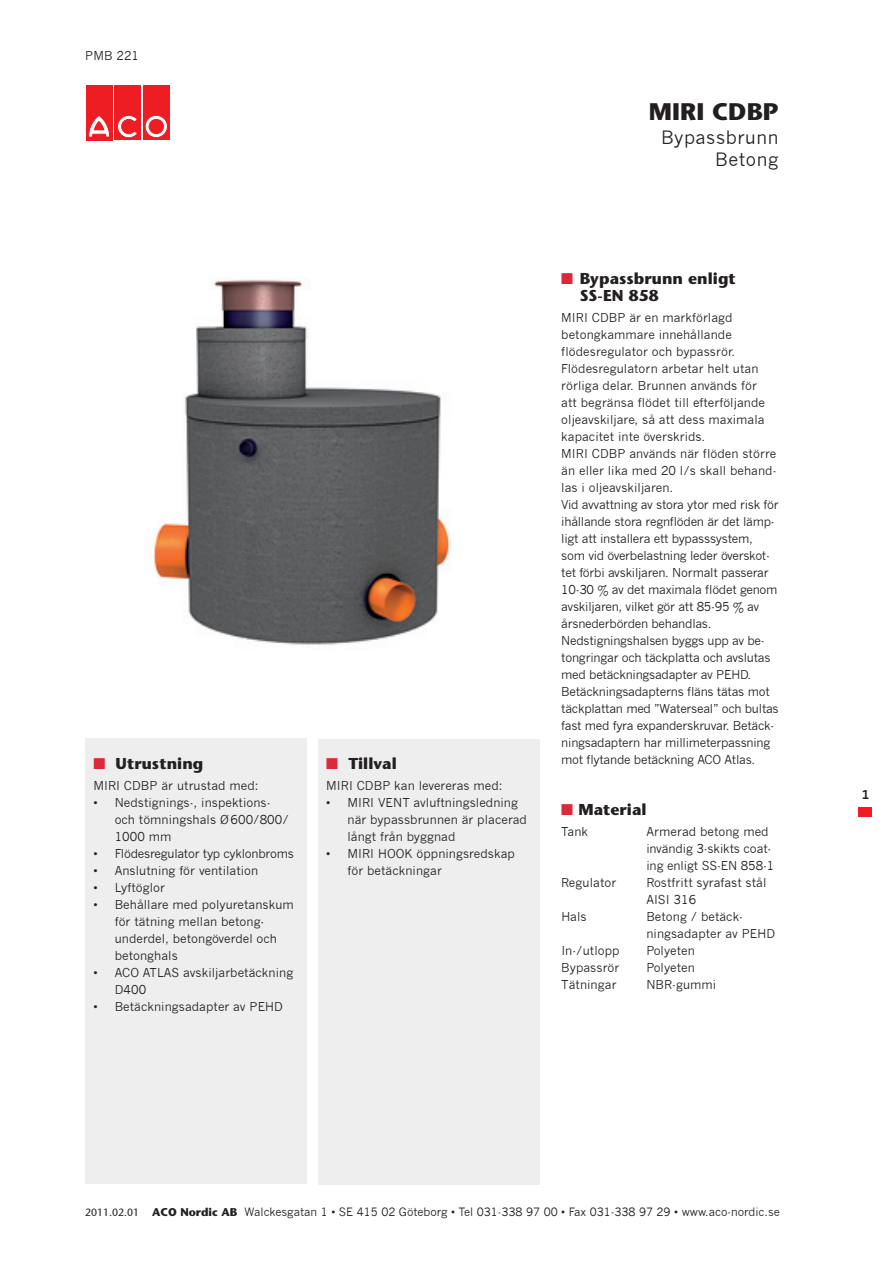
<style>
.page{position:relative;width:893px;height:1263px;background:#fff}
.page>*{position:absolute;margin:0;border:0;box-sizing:border-box;transform-origin:0 0}
.t1{font:700 24px "Stone Sans";letter-spacing:.005em;color:#231f20}
.t2{font:18px/21.6px "News Gothic";letter-spacing:.03em;color:#231f20;text-align:right}
.t3{font:700 15.75px/17px "Stone Sans";letter-spacing:.005em;color:#231f20}
.t4{font:12px/17px "News Gothic";letter-spacing:-.02em;color:#231f20}
.t5{font:12px/17px "News Gothic";letter-spacing:.005em;color:#231f20}
.t6{font:700 12px "News Gothic";color:#231f20}
.t7{font:11.25px "News Gothic";color:#231f20}
.t8{font:10.5px "Stone Sans";color:#231f20}
.s1{color:#dd283a}
.s2{font-family:"Stone Sans";font-weight:700}
</style>
<div class="page">
<svg style="left:859px;top:807px;width:13px;height:9px"></svg>
<div style="left:319px;top:739px;width:221px;height:446px;background:#eeeeef"></div>
<div style="left:85px;top:738px;width:221px;height:446px;background:#eeeeef"></div>
<div style="left:86px;top:85px;width:26px;height:55px;background:#ee1d23"></div>
<svg style="left:89px;top:116px;width:21px;height:21px"></svg>
<div style="left:114px;top:85px;width:27px;height:55px;background:#ee1d23"></div>
<svg style="left:117px;top:115px;width:20px;height:23px"></svg>
<div style="left:143px;top:85px;width:26px;height:55px;background:#ee1d23"></div>
<svg style="left:145px;top:115px;width:22px;height:23px"></svg>
<div style="left:145px;top:115px;width:23px;height:23px;border:1px solid #ee1d23;border-radius:50%"></div>
<div style="left:149px;top:119px;width:14px;height:15px;background:#ee1d23;border-radius:50%"></div>
<div style="left:149px;top:119px;width:14px;height:15px;border:1px solid #ee1d23;border-radius:50%"></div>
<img style="left:153px;top:279px;width:297px;height:366px">
<p class="t5" style="left:85px;top:47px;width:55px">PMB 221</p>
<h1 class="t1" style="left:649px;top:98px;width:131px">MIRI CDBP</h1>
<h2 class="t2" style="left:661px;top:127px;width:119px">Bypassbrunn<br>Betong</h2>
<h3 class="t3" style="left:93px;top:755px;width:111px"><span class="s1">■</span> Utrustning</h3>
<p class="t5" style="left:93px;top:777px;width:167px">MIRI CDBP är utrustad med:</p>
<p class="t5" style="left:115px;top:794px;width:176px;text-indent:-21px">• Nedstignings-, inspektions&shy;och tömningshals Ø 600/800/<br>1000 mm</p>
<p class="t4" style="left:93px;top:845px;width:202px">• Flödesregulator typ cyklonbroms</p>
<p class="t5" style="left:93px;top:862px;width:166px">• Anslutning för ventilation</p>
<p class="t5" style="left:93px;top:879px;width:73px">• Lyftöglor</p>
<p class="t5" style="left:115px;top:896px;width:181px;text-indent:-21px">• Behållare med polyuretanskum för tätning mellan betong&shy;underdel, betongöverdel och betonghals</p>
<p class="t5" style="left:115px;top:964px;width:180px;text-indent:-21px">• ACO ATLAS avskiljarbetäckning<br>D400</p>
<p class="t5" style="left:93px;top:998px;width:191px">• Betäckningsadapter av PEHD</p>
<h3 class="t3" style="left:326px;top:755px;width:72px"><span class="s1">■</span> Tillval</h3>
<p class="t5" style="left:326px;top:777px;width:178px">MIRI CDBP kan levereras med:</p>
<p class="t5" style="left:347px;top:794px;width:181px;text-indent:-21px">• MIRI VENT avluftningsledning när bypassbrunnen är placerad långt från byggnad</p>
<p class="t5" style="left:348px;top:845px;width:169px;text-indent:-21px">• MIRI HOOK öppningsredskap för betäckningar</p>
<h3 class="t3" style="left:580px;top:270px;width:158px;text-indent:-18px"><span class="s1">■</span> Bypassbrunn enligt<br>SS-EN 858</h3>
<p class="t4" style="left:561px;top:309px;width:219px">MIRI CDBP är en markförlagd betongkammare innehållande flödesregulator och bypassrör.<br>Flödesregulatorn arbetar helt utan rörliga delar. Brunnen används för<br>att begränsa flödet till efterföljande oljeavskiljare, så att dess maximala kapacitet inte överskrids.<br>MIRI CDBP används när flöden större än eller lika med 20 l/s skall behand&shy;las i oljeavskiljaren.<br>Vid avvattning av stora ytor med risk för ihållande stora regnflöden är det lämp&shy;ligt att installera ett bypasssystem, som vid överbelastning leder överskot&shy;tet förbi avskiljaren. Normalt passerar 10-30 % av det maximala flödet genom avskiljaren, vilket gör att 85-95 % av årsnederbörden behandlas.<br>Nedstigningshalsen byggs upp av be&shy;tongringar och täckplatta och avslutas med betäckningsadapter av PEHD.<br>Betäckningsadapterns fläns tätas mot täckplattan med ”Waterseal” och bultas fast med fyra expanderskruvar. Betäck&shy;ningsadaptern har millimeterpassning mot flytande betäckning ACO Atlas.</p>
<h3 class="t3" style="left:561px;top:801px;width:87px"><span class="s1">■</span> Material</h3>
<p class="t5" style="left:561px;top:823px;width:28px">Tank</p>
<p class="t5" style="left:646px;top:823px;width:129px">Armerad betong med invändig 3-skikts coat&shy;ing enligt SS-EN 858-1</p>
<p class="t5" style="left:561px;top:874px;width:56px">Regulator</p>
<p class="t5" style="left:646px;top:874px;width:122px">Rostfritt syrafast stål<br>AISI 316</p>
<p class="t5" style="left:561px;top:908px;width:27px">Hals</p>
<p class="t5" style="left:646px;top:908px;width:130px">Betong / betäck&shy;ningsadapter av PEHD</p>
<p class="t5" style="left:561px;top:942px;width:60px">In-/utlopp</p>
<p class="t5" style="left:646px;top:942px;width:50px">Polyeten</p>
<p class="t5" style="left:561px;top:959px;width:60px">Bypassrör</p>
<p class="t5" style="left:646px;top:959px;width:50px">Polyeten</p>
<p class="t5" style="left:561px;top:976px;width:57px">Tätningar</p>
<p class="t5" style="left:646px;top:976px;width:71px">NBR-gummi</p>
<p class="t8" style="left:85px;top:1206px;width:56px">2011.02.01</p>
<p class="t7" style="left:152px;top:1205px;width:629px"><span class="s2">ACO Nordic AB</span> Walckesgatan 1 • SE 415 02 Göteborg • Tel 031-338 97 00 • Fax 031-338 97 29 • www.aco-nordic.se</p>
<p class="t6" style="left:862px;top:788px;width:9px">1</p>
</div>
